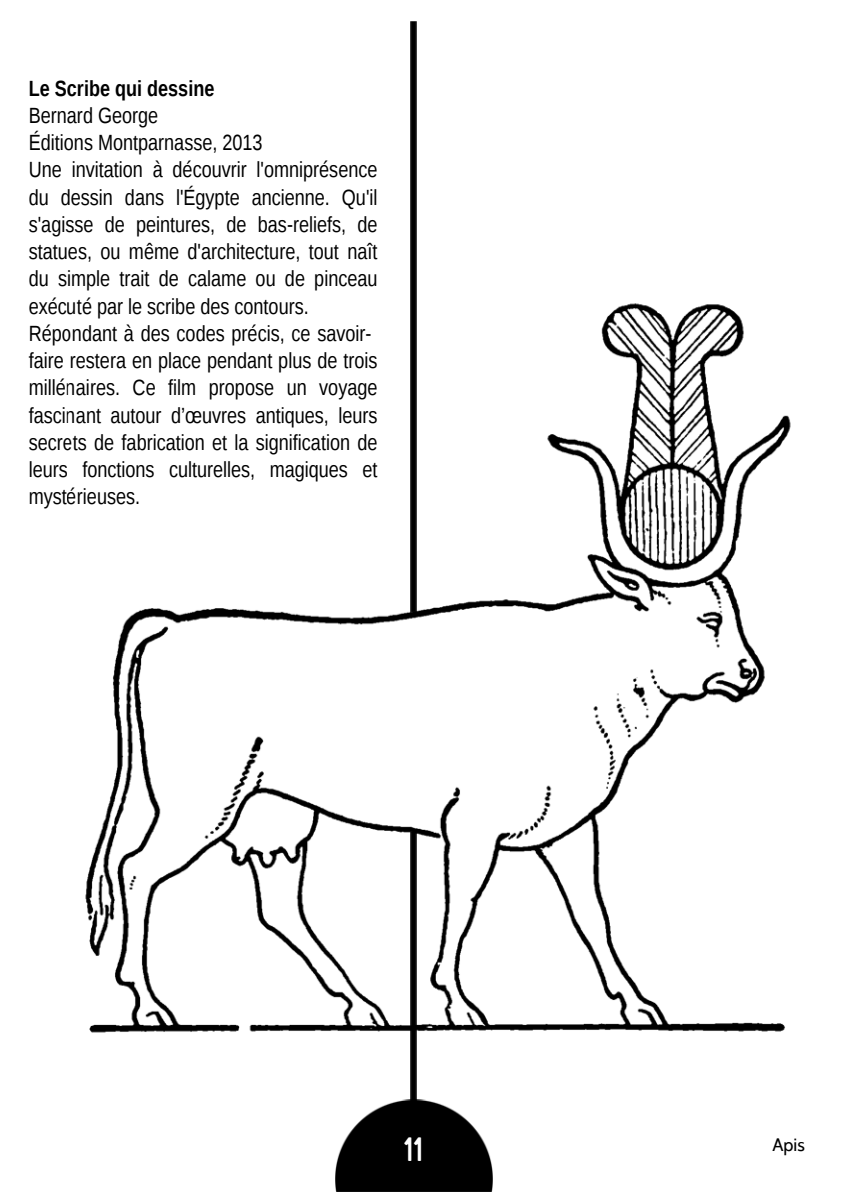
<style>
.page{position:relative;width:843px;height:1192px;background:#fff}
.page>*{position:absolute;margin:0;border:0;box-sizing:border-box;transform-origin:0 0}
.t1{font:36px "Market Fresh";color:#fff}
.t2{font:22px/27.2px "Liberation Sans Narrow";color:#000}
.t3{font:18px "Cabin";color:#000}
.s1{font-weight:700}
</style>
<div class="page">
<img style="left:411px;top:21px;width:6px;height:1078px">
<img style="left:85px;top:289px;width:706px;height:760px">
<img style="left:335px;top:1099px;width:157px;height:92px">
<p class="t2" style="left:29px;top:75px;width:350px"><span class="s1">Le Scribe qui dessine<br></span>Bernard George<br>Éditions Montparnasse, 2013<br>Une invitation à découvrir l'omniprésence du dessin dans l'Égypte ancienne. Qu'il s'agisse de peintures, de bas-reliefs, de statues, ou même d'architecture, tout naît du simple trait de calame ou de pinceau exécuté par le scribe des contours.<br>Répondant à des codes précis, ce savoir&shy;faire restera en place pendant plus de trois millénaires. Ce film propose un voyage fascinant autour d’œuvres antiques, leurs secrets de fabrication et la signification de leurs fonctions culturelles, magiques et mystérieuses.</p>
<p class="t1" style="left:404px;top:1126px;width:21px">11</p>
<p class="t3" style="left:772px;top:1133px;width:34px">Apis</p>
</div>
